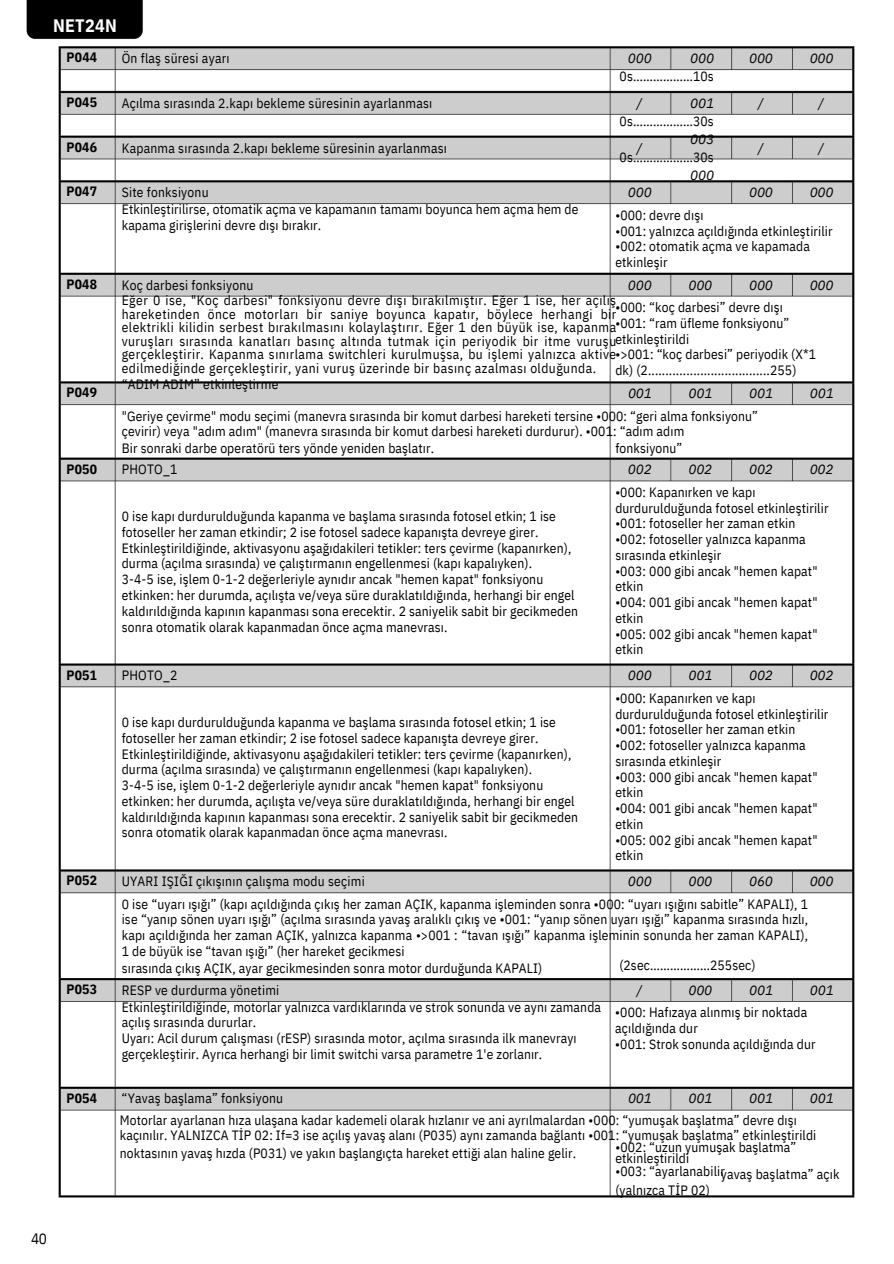
<style>
.page{position:relative;width:894px;height:1264px;background:#fff}
.page>*{position:absolute;margin:0;border:0;box-sizing:border-box;transform-origin:0 0}
.t1{font:700 18px "IBM Plex Sans Cond";letter-spacing:.015em;color:#fff}
.t2{font:15px "IBM Plex Sans Cond";color:#000}
.t3{font:13.5px/15.8px "IBM Plex Sans Cond";letter-spacing:.01em;color:#000}
.t4{font:13.5px/13.5px "IBM Plex Sans Cond";letter-spacing:.035em;color:#000}
.t5{font:italic 13.5px "IBM Plex Sans";letter-spacing:-.015em;color:#000}
.t6{font:700 13.5px "IBM Plex Sans Cond";letter-spacing:.015em;color:#000}
</style>
<div class="page">
<img style="left:26px;top:0;width:829px;height:1198px">
<p class="t1" style="left:53px;top:13px;width:65px">NET24N</p>
<p class="t6" style="left:66px;top:49px;width:32px">P044</p>
<p class="t3" style="left:122px;top:50px;width:109px">Ön flaş süresi ayarı</p>
<p class="t5" style="left:690px;top:49px;width:25px">000</p>
<p class="t3" style="left:619px;top:68px;width:96px">0s………………10s</p>
<p class="t5" style="left:627px;top:49px;width:25px">000</p>
<h3 class="t5" style="left:748px;top:49px;width:25px">000</h3>
<p class="t5" style="left:809px;top:49px;width:25px">000</p>
<h2 class="t6" style="left:66px;top:93px;width:32px">P045</h2>
<h2 class="t6" style="left:66px;top:138px;width:32px">P046</h2>
<p class="t3" style="left:122px;top:95px;width:312px">Açılma sırasında 2.kapı bekleme süresinin ayarlanması</p>
<p class="t3" style="left:122px;top:140px;width:326px">Kapanma sırasında 2.kapı bekleme süresinin ayarlanması</p>
<p class="t5" style="left:636px;top:94px;width:7px">/</p>
<p class="t5" style="left:636px;top:139px;width:7px">/</p>
<p class="t5" style="left:690px;top:94px;width:25px">001</p>
<p class="t3" style="left:619px;top:113px;width:96px">0s………………30s</p>
<p class="t5" style="left:690px;top:130px;width:25px">003</p>
<p class="t3" style="left:619px;top:149px;width:96px">0s………………30s</p>
<p class="t5" style="left:690px;top:166px;width:25px">000</p>
<p class="t5" style="left:757px;top:94px;width:7px">/</p>
<h3 class="t5" style="left:757px;top:139px;width:7px">/</h3>
<p class="t5" style="left:818px;top:94px;width:7px">/</p>
<p class="t5" style="left:818px;top:139px;width:7px">/</p>
<h2 class="t6" style="left:66px;top:183px;width:32px">P047</h2>
<p class="t3" style="left:122px;top:184px;width:88px">Site fonksiyonu</p>
<p class="t3" style="left:122px;top:201px;width:458px">Etkinleştirilirse, otomatik açma ve kapamanın tamamı boyunca hem açma hem de kapama girişlerini devre dışı bırakır.</p>
<p class="t5" style="left:627px;top:183px;width:25px">000</p>
<p class="t5" style="left:748px;top:183px;width:25px">000</p>
<p class="t5" style="left:809px;top:183px;width:25px">000</p>
<p class="t3" style="left:615px;top:207px;width:90px">•000: devre dışı</p>
<p class="t3" style="left:615px;top:223px;width:219px">•001: yalnızca açıldığında etkinleştirilir</p>
<p class="t3" style="left:615px;top:238px;width:196px">•002: otomatik açma ve kapamada etkinleşir</p>
<h2 class="t6" style="left:66px;top:275px;width:32px">P048</h2>
<h2 class="t6" style="left:66px;top:383px;width:32px">P049</h2>
<h2 class="t6" style="left:66px;top:460px;width:32px">P050</h2>
<h2 class="t6" style="left:66px;top:665px;width:32px">P051</h2>
<h2 class="t6" style="left:66px;top:871px;width:32px">P052</h2>
<h2 class="t6" style="left:66px;top:980px;width:32px">P053</h2>
<h2 class="t6" style="left:66px;top:1088px;width:32px">P054</h2>
<h1 class="t2" style="left:31px;top:1228px;width:17px">40</h1>
<p class="t3" style="left:122px;top:277px;width:133px">Koç darbesi fonksiyonu</p>
<p class="t4" style="left:122px;top:293px;width:695px">Eğer 0 ise, "Koç darbesi" fonksiyonu devre dışı bırakılmıştır. Eğer 1 ise, her açılış<br>hareketinden önce motorları bir saniye boyunca kapatır, böylece herhangi bir<br>elektrikli kilidin serbest bırakılmasını kolaylaştırır. Eğer 1 den büyük ise, kapanma<br>vuruşları sırasında kanatları basınç altında tutmak için periyodik bir itme vuruşu<br>gerçekleştirir. Kapanma sınırlama switchleri kurulmuşsa, bu işlemi yalnızca aktive•&gt;001: “koç darbesi” periyodik (X*1 edilmediğinde gerçekleştirir, yani vuruş üzerinde bir basınç azalması olduğunda.</p>
<p class="t3" style="left:122px;top:376px;width:158px">“ADIM ADIM” etkinleştirme</p>
<p class="t5" style="left:627px;top:276px;width:25px">000</p>
<p class="t5" style="left:688px;top:276px;width:25px">000</p>
<p class="t5" style="left:748px;top:276px;width:25px">000</p>
<p class="t5" style="left:809px;top:276px;width:25px">000</p>
<p class="t3" style="left:615px;top:299px;width:169px">•000: “koç darbesi” devre dışı</p>
<p class="t3" style="left:615px;top:315px;width:175px">•001: “ram üfleme fonksiyonu” etkinleştirildi</p>
<p class="t3" style="left:615px;top:362px;width:182px">dk) (2...................................255)</p>
<p class="t5" style="left:627px;top:384px;width:25px">001</p>
<p class="t5" style="left:688px;top:384px;width:25px">001</p>
<p class="t5" style="left:749px;top:384px;width:25px">001</p>
<p class="t5" style="left:809px;top:384px;width:25px">001</p>
<p class="t3" style="left:122px;top:408px;width:637px">"Geriye çevirme" modu seçimi (manevra sırasında bir komut darbesi hareketi tersine •000: “geri alma fonksiyonu” çevirir) veya "adım adım" (manevra sırasında bir komut darbesi hareketi durdurur). •001: “adım adım</p>
<p class="t3" style="left:122px;top:440px;width:314px">Bir sonraki darbe operatörü ters yönde yeniden başlatır.</p>
<p class="t3" style="left:615px;top:440px;width:69px">fonksiyonu”</p>
<p class="t3" style="left:122px;top:461px;width:57px">PHOTO_1</p>
<p class="t5" style="left:627px;top:460px;width:25px">002</p>
<p class="t5" style="left:688px;top:460px;width:25px">002</p>
<p class="t5" style="left:748px;top:460px;width:25px">002</p>
<p class="t5" style="left:809px;top:460px;width:25px">002</p>
<p class="t3" style="left:122px;top:508px;width:458px">0 ise kapı durdurulduğunda kapanma ve başlama sırasında fotosel etkin; 1 ise fotoseller her zaman etkindir; 2 ise fotosel sadece kapanışta devreye girer.<br>Etkinleştirildiğinde, aktivasyonu aşağıdakileri tetikler: ters çevirme (kapanırken), durma (açılma sırasında) ve çalıştırmanın engellenmesi (kapı kapalıyken).<br>3-4-5 ise, işlem 0-1-2 değerleriyle aynıdır ancak "hemen kapat" fonksiyonu etkinken: her durumda, açılışta ve/veya süre duraklatıldığında, herhangi bir engel kaldırıldığında kapının kapanması sona erecektir. 2 saniyelik sabit bir gecikmeden sonra otomatik olarak kapanmadan önce açma manevrası.</p>
<p class="t3" style="left:122px;top:666px;width:57px">PHOTO_2</p>
<p class="t3" style="left:122px;top:714px;width:458px">0 ise kapı durdurulduğunda kapanma ve başlama sırasında fotosel etkin; 1 ise fotoseller her zaman etkindir; 2 ise fotosel sadece kapanışta devreye girer.<br>Etkinleştirildiğinde, aktivasyonu aşağıdakileri tetikler: ters çevirme (kapanırken), durma (açılma sırasında) ve çalıştırmanın engellenmesi (kapı kapalıyken).<br>3-4-5 ise, işlem 0-1-2 değerleriyle aynıdır ancak "hemen kapat" fonksiyonu etkinken: her durumda, açılışta ve/veya süre duraklatıldığında, herhangi bir engel kaldırıldığında kapının kapanması sona erecektir. 2 saniyelik sabit bir gecikmeden sonra otomatik olarak kapanmadan önce açma manevrası.</p>
<p class="t3" style="left:122px;top:873px;width:244px">UYARI IŞIĞI çıkışının çalışma modu seçimi</p>
<p class="t3" style="left:615px;top:484px;width:214px">•000: Kapanırken ve kapı durdurulduğunda fotosel etkinleştirilir</p>
<p class="t3" style="left:615px;top:515px;width:181px">•001: fotoseller her zaman etkin</p>
<p class="t3" style="left:615px;top:531px;width:192px">•002: fotoseller yalnızca kapanma sırasında etkinleşir</p>
<p class="t3" style="left:615px;top:562px;width:204px">•003: 000 gibi ancak "hemen kapat" etkin</p>
<p class="t3" style="left:615px;top:594px;width:204px">•004: 001 gibi ancak "hemen kapat" etkin</p>
<p class="t3" style="left:615px;top:625px;width:204px">•005: 002 gibi ancak "hemen kapat" etkin</p>
<p class="t5" style="left:627px;top:666px;width:25px">000</p>
<p class="t5" style="left:688px;top:666px;width:25px">001</p>
<p class="t5" style="left:748px;top:666px;width:25px">002</p>
<p class="t5" style="left:809px;top:666px;width:25px">002</p>
<p class="t3" style="left:615px;top:689px;width:214px">•000: Kapanırken ve kapı durdurulduğunda fotosel etkinleştirilir</p>
<p class="t3" style="left:615px;top:721px;width:181px">•001: fotoseller her zaman etkin</p>
<p class="t3" style="left:615px;top:737px;width:192px">•002: fotoseller yalnızca kapanma sırasında etkinleşir</p>
<p class="t3" style="left:615px;top:768px;width:204px">•003: 000 gibi ancak "hemen kapat" etkin</p>
<p class="t3" style="left:615px;top:800px;width:204px">•004: 001 gibi ancak "hemen kapat" etkin</p>
<p class="t3" style="left:615px;top:831px;width:204px">•005: 002 gibi ancak "hemen kapat" etkin</p>
<p class="t5" style="left:627px;top:872px;width:25px">000</p>
<p class="t5" style="left:688px;top:872px;width:25px">000</p>
<p class="t5" style="left:748px;top:872px;width:25px">060</p>
<p class="t5" style="left:809px;top:872px;width:25px">000</p>
<p class="t3" style="left:122px;top:895px;width:687px;text-align:justify">0 ise “uyarı ışığı” (kapı açıldığında çıkış her zaman AÇIK, kapanma işleminden sonra •000: “uyarı ışığını sabitle” KAPALI), 1 ise “yanıp sönen uyarı ışığı” (açılma sırasında yavaş aralıklı çıkış ve •001: “yanıp sönen uyarı ışığı” kapanma sırasında hızlı, kapı açıldığında her zaman AÇIK, yalnızca kapanma •&gt;001 : “tavan ışığı” kapanma işleminin sonunda her zaman KAPALI), 1 de büyük ise “tavan ışığı” (her hareket gecikmesi</p>
<p class="t3" style="left:122px;top:960px;width:422px">sırasında çıkış AÇIK, ayar gecikmesinden sonra motor durduğunda KAPALI)</p>
<h2 class="t3" style="left:619px;top:957px;width:138px">(2sec………………255sec)</h2>
<p class="t3" style="left:122px;top:981px;width:159px">RESP ve durdurma yönetimi</p>
<p class="t3" style="left:122px;top:998px;width:481px">Etkinleştirildiğinde, motorlar yalnızca vardıklarında ve strok sonunda ve aynı zamanda açılış sırasında dururlar.<br>Uyarı: Acil durum çalışması (rESP) sırasında motor, açılma sırasında ilk manevrayı gerçekleştirir. Ayrıca herhangi bir limit switchi varsa parametre 1'e zorlanır.</p>
<p class="t3" style="left:122px;top:1090px;width:163px">“Yavaş başlama” fonksiyonu</p>
<p class="t5" style="left:636px;top:980px;width:7px">/</p>
<p class="t5" style="left:688px;top:980px;width:25px">000</p>
<p class="t5" style="left:749px;top:980px;width:25px">001</p>
<p class="t5" style="left:809px;top:980px;width:25px">001</p>
<p class="t3" style="left:615px;top:1004px;width:193px">•000: Hafızaya alınmış bir noktada açıldığında dur</p>
<p class="t3" style="left:615px;top:1035px;width:202px">•001: Strok sonunda açıldığında dur</p>
<p class="t5" style="left:627px;top:1089px;width:25px">001</p>
<p class="t5" style="left:688px;top:1089px;width:25px">001</p>
<p class="t5" style="left:749px;top:1089px;width:25px">001</p>
<p class="t5" style="left:809px;top:1089px;width:25px">001</p>
<p class="t3" style="left:120px;top:1111px;width:697px">Motorlar ayarlanan hıza ulaşana kadar kademeli olarak hızlanır ve ani ayrılmalardan •000: “yumuşak başlatma” devre dışı kaçınılır. YALNIZCA TİP 02: If=3 ise açılış yavaş alanı (P035) aynı zamanda bağlantı •001: “yumuşak başlatma” etkinleştirildi</p>
<p class="t3" style="left:120px;top:1145px;width:457px">noktasının yavaş hızda (P031) ve yakın başlangıçta hareket ettiği alan haline gelir.</p>
<p class="t3" style="left:615px;top:1138px;width:182px">•002: “uzun yumuşak başlatma”</p>
<p class="t3" style="left:615px;top:1149px;width:75px">etkinleştirildi</p>
<p class="t3" style="left:615px;top:1163px;width:111px">•003: “ayarlanabilir</p>
<p class="t3" style="left:615px;top:1182px;width:96px">(yalnızca TİP 02)</p>
<p class="t3" style="left:720px;top:1165px;width:120px">yavaş başlatma” açık</p>
</div>
